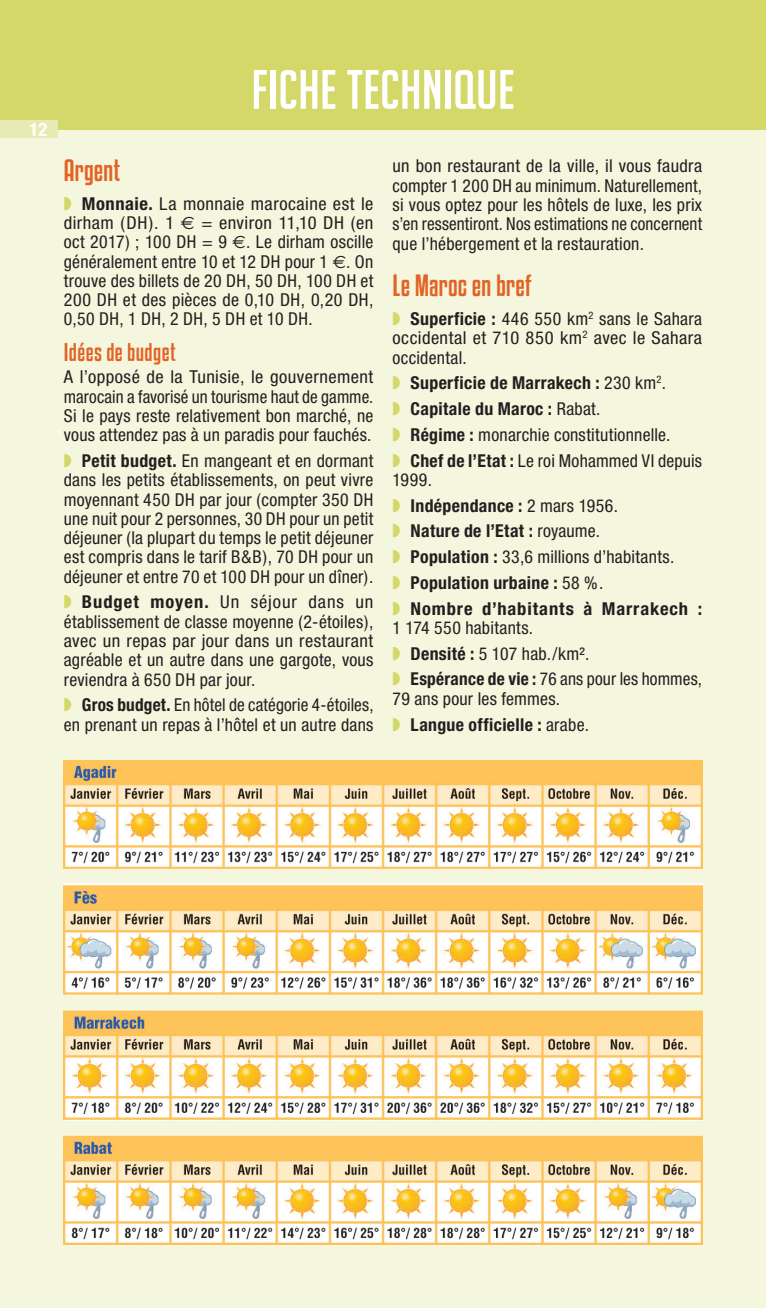
<style>
.page{position:relative;width:766px;height:1308px;background:#fff}
.page>*{position:absolute;margin:0;border:0;box-sizing:border-box;transform-origin:0 0}
.Titre_1___Grand_Enca{font:54px "Big Noodle Titling";letter-spacing:.005em;color:#fff}
.T4{font:27px "Kenyan Coffee Rg";color:#e26325}
.T5{font:22.5px "Kenyan Coffee Rg";letter-spacing:.015em;color:#e26325}
.t1{font:700 condensed 18.45px "Helvetica Neue";color:#fff}
.intro{font:condensed 17.78px/19.3px "Helvetica Neue";letter-spacing:.015em;color:#231f20;text-align:justify}
.intro-2{font:condensed 17.78px/19.3px "Helvetica Neue";letter-spacing:.015em;color:#231f20;text-align:justify;scale:1.04 1}
.t2{font:700 condensed 17.78px "Helvetica Neue";letter-spacing:.02em;color:#231f20}
.t3{font:700 condensed 17.78px/19.3px "Helvetica Neue";letter-spacing:.045em;color:#231f20;scale:1.04 1}
.s1{font-weight:700}
.s2{font-family:"Euro Sans";font-stretch:normal}
.s3{font-weight:400}
</style>
<div class="page">
<hr style="left:765px;top:0;width:1px;height:1307px;background:#f4f6dd">
<div style="left:0;top:0;width:765px;height:1307px;background:#f4f6dd"></div>
<div style="left:0;top:0;width:765px;height:129px;background:#d3d869"></div>
<div style="left:0;top:121px;width:57px;height:17px;background:#e7eab2"></div>
<img style="left:64px;top:760px;width:638px;height:108px">
<img style="left:64px;top:883px;width:638px;height:111px">
<img style="left:64px;top:1010px;width:638px;height:110px">
<img style="left:64px;top:1135px;width:638px;height:109px">
<p class="t1" style="left:29px;top:119px;width:19px">12</p>
<p class="Titre_1___Grand_Enca" style="left:251px;top:61px;width:264px">FICHE TECHNIQUE</p>
<p class="T4" style="left:64px;top:154px;width:58px">Argent</p>
<p class="intro-2" style="left:64px;top:194px;width:299px;text-indent:18px"><span class="s1">Monnaie.</span> La monnaie marocaine est le dirham (DH). 1 <span class="s2">E</span> = environ 11,10 DH (en oct 2017) ; 100 DH = 9 <span class="s2">E</span>. Le dirham oscille généralement entre 10 et 12 DH pour 1 <span class="s2">E</span>. On trouve des billets de 20 DH, 50 DH, 100 DH et 200 DH et des pièces de 0,10 DH, 0,20 DH, 0,50 DH, 1 DH, 2 DH, 5 DH et 10 DH.</p>
<p class="T5" style="left:64px;top:338px;width:113px">Idées de budget</p>
<p class="intro-2" style="left:64px;top:367px;width:299px">A l’opposé de la Tunisie, le gouvernement marocain a favorisé un tourisme haut de gamme.<br>Si le pays reste relativement bon marché, ne vous attendez pas à un paradis pour fauchés.</p>
<p class="intro" style="left:64px;top:451px;width:311px;text-indent:18px"><span class="s1">Petit budget.</span> En mangeant et en dormant dans les petits établissements, on peut vivre moyennant 450 DH par jour (compter 350 DH une nuit pour 2 personnes, 30 DH pour un petit déjeuner (la plupart du temps le petit déjeuner est compris dans le tarif B&amp;B), 70 DH pour un déjeuner et entre 70 et 100 DH pour un dîner).</p>
<p class="intro-2" style="left:64px;top:592px;width:299px;text-indent:18px"><span class="s1">Budget moyen.</span> Un séjour dans un établissement de classe moyenne (2-étoiles), avec un repas par jour dans un restaurant agréable et un autre dans une gargote, vous reviendra à 650 DH par jour.</p>
<p class="intro" style="left:64px;top:695px;width:311px;text-align:right"><span class="s1">Gros budget.</span> En hôtel de catégorie 4-étoiles, en prenant un repas à l’hôtel et un autre dans</p>
<p class="intro" style="left:392px;top:156px;width:311px">un bon restaurant de la ville, il vous faudra compter 1 200 DH au minimum. Naturellement, si vous optez pour les hôtels de luxe, les prix s’en ressentiront. Nos estimations ne concernent que l’hébergement et la restauration.</p>
<p class="T4" style="left:392px;top:269px;width:141px">Le Maroc en bref</p>
<p class="intro" style="left:392px;top:309px;width:311px;text-indent:18px"><span class="s1">Superficie :</span> 446 550 km<sup>2</sup> sans le Sahara occidental et 710 850 km<sup>2</sup> avec le Sahara occidental.</p>
<p class="t2" style="left:410px;top:372px;width:257px">Superficie de Marrakech : <span class="s3">230 km</span><sup>2</sup><span class="s3">.</span></p>
<p class="t2" style="left:410px;top:398px;width:191px">Capitale du Maroc : <span class="s3">Rabat.</span></p>
<p class="intro" style="left:410px;top:425px;width:261px"><span class="s1">Régime :</span> monarchie constitutionnelle.</p>
<p class="intro" style="left:392px;top:450px;width:311px;text-indent:18px"><span class="s1">Chef de l’Etat :</span> Le roi Mohammed VI depuis<br>1999.</p>
<p class="t2" style="left:410px;top:494px;width:209px">Indépendance : <span class="s3">2 mars 1956.</span></p>
<p class="t2" style="left:410px;top:520px;width:191px">Nature de l’Etat : <span class="s3">royaume.</span></p>
<p class="intro" style="left:410px;top:547px;width:265px"><span class="s1">Population :</span> 33,6 millions d’habitants.</p>
<p class="t2" style="left:410px;top:572px;width:194px">Population urbaine : <span class="s3">58 %.</span></p>
<p class="t3" style="left:392px;top:598px;width:299px;text-indent:18px">Nombre d’habitants à Marrakech :<br><span class="s3">1 174 550 habitants.</span></p>
<p class="intro" style="left:410px;top:643px;width:180px"><span class="s1">Densité :</span> 5 107 hab./km².</p>
<p class="intro" style="left:392px;top:669px;width:311px;text-indent:18px"><span class="s1">Espérance de vie :</span> 76 ans pour les hommes,<br>79 ans pour les femmes.</p>
<p class="t2" style="left:410px;top:713px;width:180px">Langue officielle : <span class="s3">arabe.</span></p>
</div>
